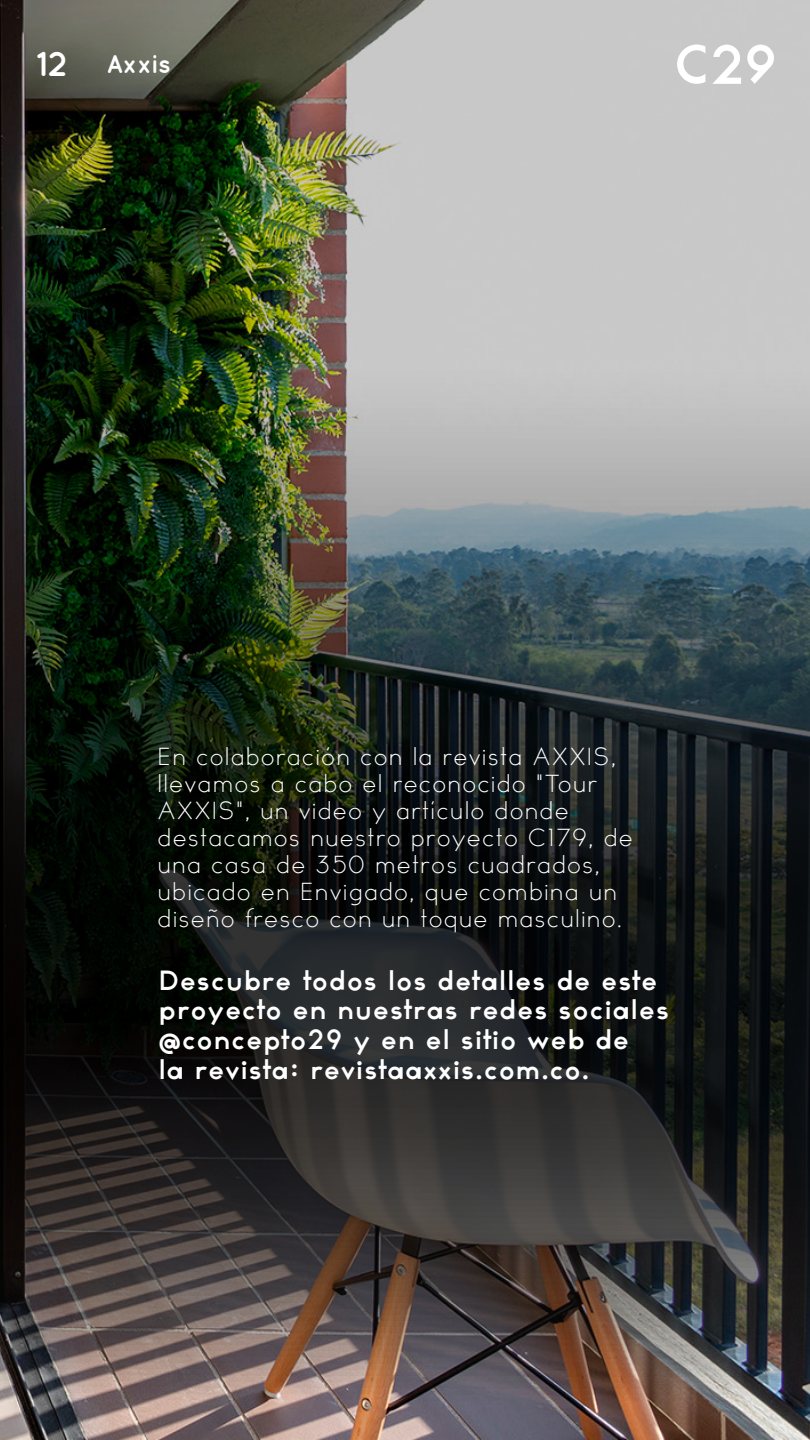
<style>
.page{position:relative;width:810px;height:1440px;background:#fff}
.page>*{position:absolute;margin:0;border:0;box-sizing:border-box;transform-origin:0 0}
.t1{font:700 25.65px "Quicksand";color:#fff}
.t2{font:600 24.9px/29.8px "TYPOGRAPHPRO";letter-spacing:.05em;color:#fff}
.t3{font:300 22.5px/27px "TYPOGRAPHPRO";letter-spacing:.05em;color:#fff}
.s1{font-size:34.58px}
</style>
<div class="page">
<img style="left:0;top:0;width:810px;height:1440px">
<svg style="left:677px;top:45px;width:28px;height:39px"></svg>
<svg style="left:747px;top:45px;width:27px;height:39px"></svg>
<svg style="left:712px;top:45px;width:29px;height:39px"></svg>
<p class="t1" style="left:36px;top:49px;width:136px"><span class="s1">12</span> Axxis</p>
<p class="t3" style="left:158px;top:743px;width:477px">En colaboración con la revista AXXIS, llevamos a cabo el reconocido "Tour AXXIS", un video y artículo donde destacamos nuestro proyecto C179, de una casa de 350 metros cuadrados, ubicado en Envigado, que combina un diseño fresco con un toque masculino.</p>
<p class="t2" style="left:159px;top:964px;width:512px">Descubre todos los detalles de este proyecto en nuestras redes sociales @concepto29 y en el sitio web de<br>la revista: revistaaxxis.com.co.</p>
</div>
